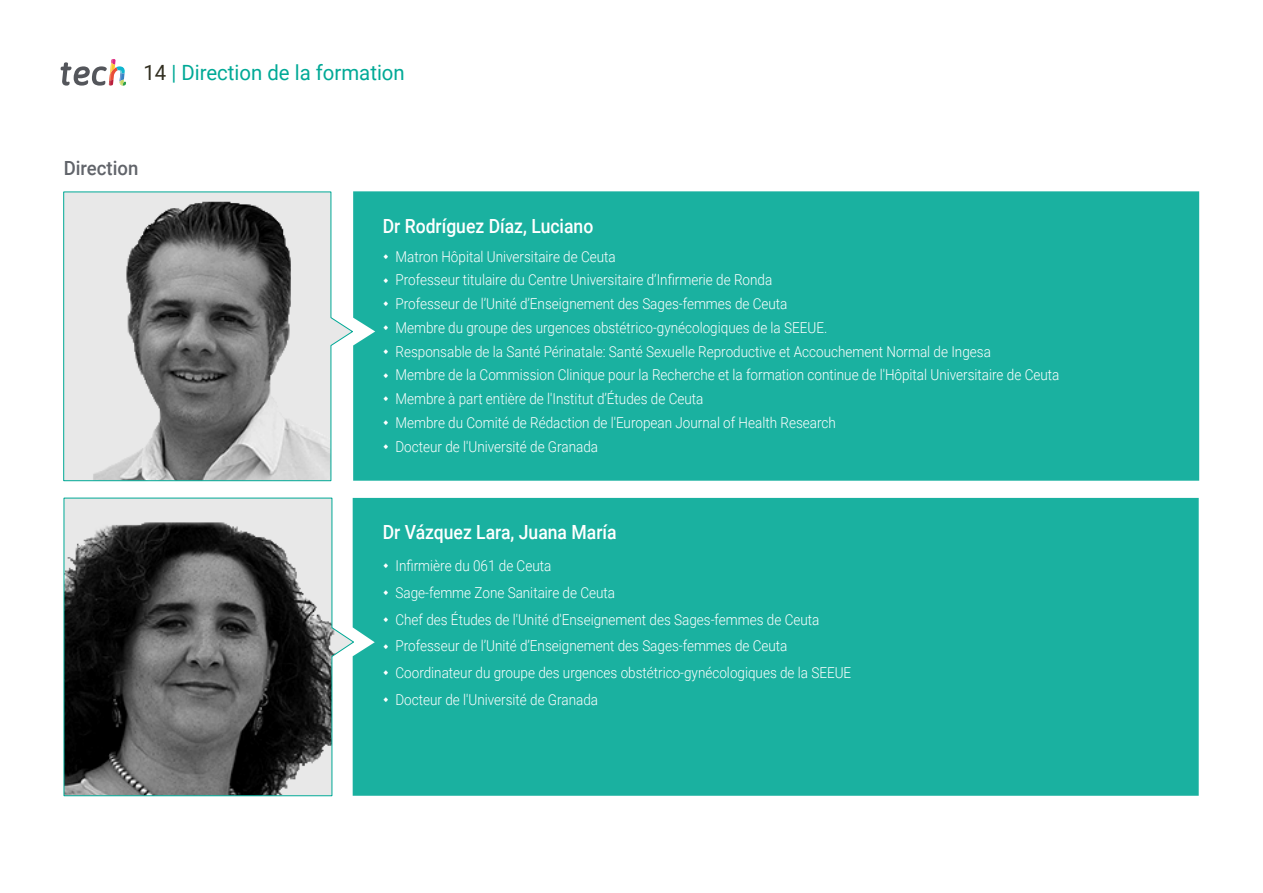
<style>
.page{position:relative;width:1263px;height:893px;background:#fff}
.page>*{position:absolute;margin:0;border:0;box-sizing:border-box;transform-origin:0 0}
.t1{font:21px "Roboto";color:#00a996}
.t2{font:500 19.5px "Roboto";color:#fff;scale:.9 1}
.t3{font:500 19.5px "Roboto";color:#61646a;scale:.95 1}
.t4{font:300 15px/23.7px "Roboto";color:#fff;scale:.9 1}
.s1{color:#312e20}
</style>
<div class="page">
<div style="left:353px;top:191px;width:846px;height:290px;background:#1ab1a0"></div>
<div style="left:354px;top:498px;width:845px;height:298px;background:#1ab1a0"></div>
<svg style="left:63px;top:192px;width:290px;height:289px;background:#a7adac"></svg>
<svg style="left:64px;top:498px;width:290px;height:298px;background:#666868"></svg>
<svg style="left:61px;top:59px;width:65px;height:27px"></svg>
<svg style="left:384px;top:254px;width:4px;height:5px"></svg>
<svg style="left:384px;top:278px;width:4px;height:5px"></svg>
<svg style="left:384px;top:301px;width:4px;height:5px"></svg>
<svg style="left:384px;top:325px;width:4px;height:5px"></svg>
<svg style="left:384px;top:349px;width:4px;height:5px"></svg>
<svg style="left:384px;top:373px;width:4px;height:5px"></svg>
<svg style="left:384px;top:396px;width:4px;height:5px"></svg>
<svg style="left:384px;top:420px;width:4px;height:5px"></svg>
<svg style="left:384px;top:444px;width:4px;height:5px"></svg>
<svg style="left:384px;top:563px;width:4px;height:5px"></svg>
<svg style="left:384px;top:590px;width:4px;height:5px"></svg>
<svg style="left:384px;top:617px;width:4px;height:5px"></svg>
<svg style="left:384px;top:644px;width:4px;height:5px"></svg>
<svg style="left:384px;top:670px;width:4px;height:5px"></svg>
<svg style="left:384px;top:697px;width:4px;height:5px"></svg>
<h1 class="t1" style="left:144px;top:57px;width:263px"><span class="s1">14</span> | Direction de la formation</h1>
<h2 class="t3" style="left:64px;top:154px;width:80px">Direction</h2>
<h2 class="t2" style="left:383px;top:212px;width:236px">Dr Rodríguez Díaz, Luciano</h2>
<p class="t4" style="left:395px;top:244px;width:739px">Matron Hôpital Universitaire de Ceuta<br>Professeur titulaire du Centre Universitaire d’Infirmerie de Ronda<br>Professeur de l’Unité d’Enseignement des Sages-femmes de Ceuta<br>Membre du groupe des urgences obstétrico-gynécologiques de la SEEUE.<br>Responsable de la Santé Périnatale: Santé Sexuelle Reproductive et Accouchement Normal de Ingesa<br>Membre de la Commission Clinique pour la Recherche et la formation continue de l'Hôpital Universitaire de Ceuta Membre à part entière de l'Institut d’Études de Ceuta<br>Membre du Comité de Rédaction de l'European Journal of Health Research<br>Docteur de l'Université de Granada</p>
<h2 class="t2" style="left:383px;top:519px;width:261px">Dr Vázquez Lara, Juana María</h2>
<p class="t4" style="left:395px;top:552px;width:508px;line-height:26.7px">Infirmière du 061 de Ceuta<br>Sage-femme Zone Sanitaire de Ceuta<br>Chef des Études de l'Unité d'Enseignement des Sages-femmes de Ceuta Professeur de l’Unité d’Enseignement des Sages-femmes de Ceuta Coordinateur du groupe des urgences obstétrico-gynécologiques de la SEEUE Docteur de l'Université de Granada</p>
</div>
